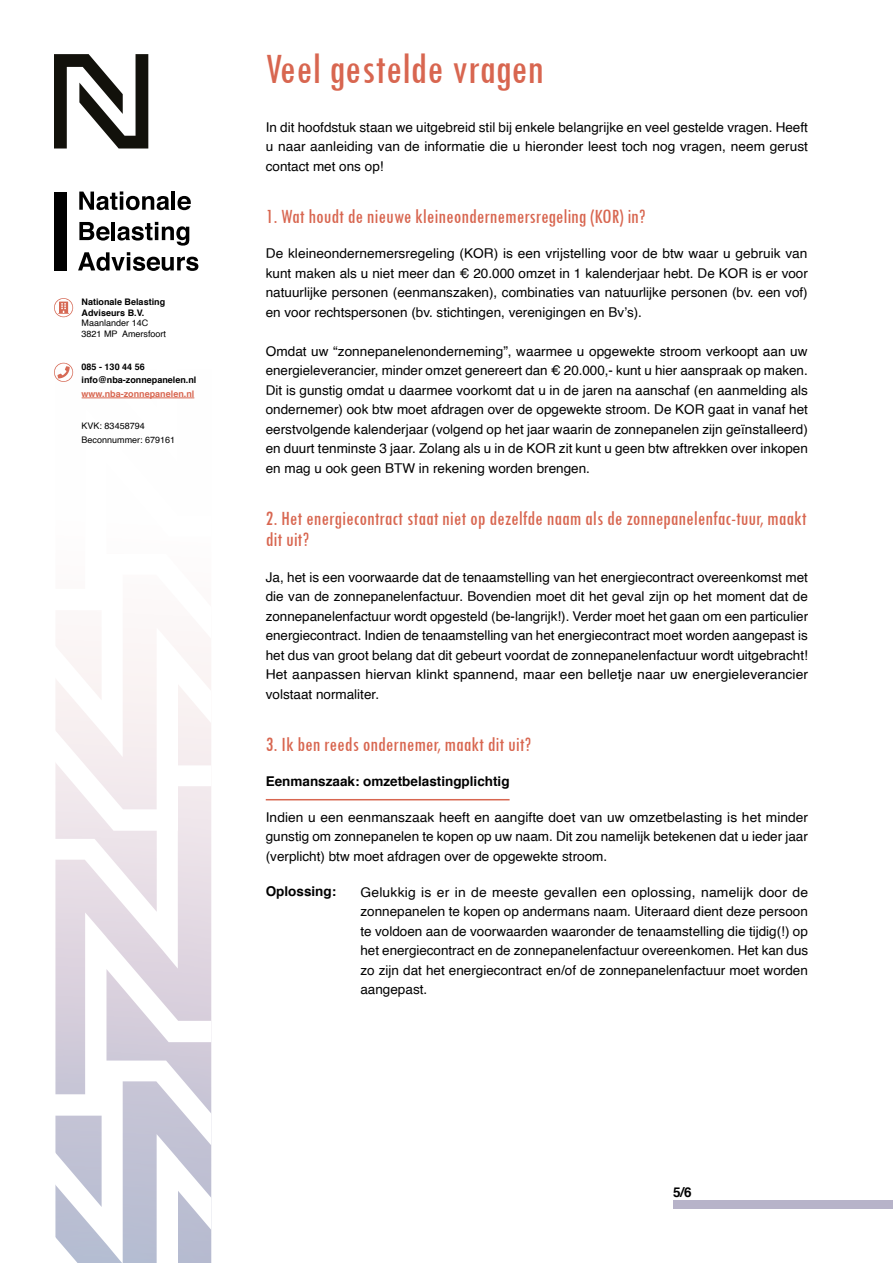
<style>
.page{position:relative;width:893px;height:1263px;background:#fff}
.page>*{position:absolute;margin:0;border:0;box-sizing:border-box;transform-origin:0 0}
.t1{font:condensed 45px "Tw Cen";color:#d86650}
.t2{font:condensed 21px/21px "Tw Cen";color:#d86650}
.t3{font:13.5px/19.5px "Helvetica";color:#000;text-align:justify}
.t4{font:700 13.5px "Helvetica";color:#000}
.t5{font:700 9px/10.8px "Helvetica";color:#000}
.t6{font:9px/13.5px "Helvetica";color:#000}
.t7{font:700 9px "Helvetica";color:#d86650}
</style>
<div class="page">
<svg style="left:55px;top:654px;width:156px;height:609px"></svg>
<div style="left:673px;top:1201px;width:220px;height:8px;background:#b7b3c9"></div>
<div style="left:54px;top:192px;width:13px;height:78px;background:#000"></div>
<svg style="left:79px;top:191px;width:90px;height:19px"></svg>
<hr style="left:172px;top:192px;width:3px;height:18px;background:#000">
<svg style="left:177px;top:196px;width:14px;height:14px"></svg>
<svg style="left:54px;top:54px;width:94px;height:94px"></svg>
<svg style="left:54px;top:222px;width:145px;height:177px"></svg>
<hr style="left:266px;top:799px;width:244px;height:1px;background:#d86650">
<p class="t5" style="left:82px;top:296px;width:85px">Nationale Belasting<br>Adviseurs B.V.</p>
<p class="t6" style="left:82px;top:318px;width:86px;line-height:10.8px">Maanlander 14C<br>3821 MP Amersfoort</p>
<p class="t5" style="left:82px;top:361px;width:65px">085 - 130 44 56</p>
<p class="t5" style="left:82px;top:375px;width:116px">info@nba-zonnepanelen.nl</p>
<p class="t7" style="left:82px;top:386px;width:114px">www.nba-zonnepanelen.nl</p>
<p class="t6" style="left:82px;top:419px;width:95px">KVK: 83458794<br>Beconnummer: 679161</p>
<h1 class="t1" style="left:266px;top:42px;width:280px">Veel gestelde vragen</h1>
<p class="t3" style="left:266px;top:118px;width:544px">In dit hoofdstuk staan we uitgebreid stil bij enkele belangrijke en veel gestelde vragen. Heeft u naar aanleiding van de informatie die u hieronder leest toch nog vragen, neem gerust contact met ons op!</p>
<h2 class="t2" style="left:266px;top:205px;width:381px">1. Wat houdt de nieuwe kleineondernemersregeling (KOR) in?</h2>
<p class="t3" style="left:266px;top:244px;width:544px">De kleineondernemersregeling (KOR) is een vrijstelling voor de btw waar u gebruik van kunt maken als u niet meer dan € 20.000 omzet in 1 kalenderjaar hebt. De KOR is er voor natuurlijke personen (eenmanszaken), combinaties van natuurlijke personen (bv. een vof) en voor rechtspersonen (bv. stichtingen, verenigingen en Bv’s).</p>
<p class="t3" style="left:266px;top:342px;width:544px">Omdat uw “zonnepanelenonderneming”, waarmee u opgewekte stroom verkoopt aan uw energieleverancier, minder omzet genereert dan € 20.000,- kunt u hier aanspraak op maken.<br>Dit is gunstig omdat u daarmee voorkomt dat u in de jaren na aanschaf (en aanmelding als ondernemer) ook btw moet afdragen over de opgewekte stroom. De KOR gaat in vanaf het eerstvolgende kalenderjaar (volgend op het jaar waarin de zonnepanelen zijn geïnstalleerd) en duurt tenminste 3 jaar. Zolang als u in de KOR zit kunt u geen btw aftrekken over inkopen en mag u ook geen BTW in rekening worden brengen.</p>
<h2 class="t2" style="left:266px;top:507px;width:542px">2. Het energiecontract staat niet op dezelfde naam als de zonnepanelenfac-tuur, maakt dit uit?</h2>
<p class="t3" style="left:266px;top:567px;width:544px">Ja, het is een voorwaarde dat de tenaamstelling van het energiecontract overeenkomst met die van de zonnepanelenfactuur. Bovendien moet dit het geval zijn op het moment dat de zonnepanelenfactuur wordt opgesteld (be-langrijk!). Verder moet het gaan om een particulier energiecontract. Indien de tenaamstelling van het energiecontract moet worden aangepast is het dus van groot belang dat dit gebeurt voordat de zonnepanelenfactuur wordt uitgebracht!<br>Het aanpassen hiervan klinkt spannend, maar een belletje naar uw energieleverancier volstaat normaliter.</p>
<h2 class="t2" style="left:266px;top:733px;width:267px">3. Ik ben reeds ondernemer, maakt dit uit?</h2>
<p class="t4" style="left:266px;top:770px;width:245px">Eenmanszaak: omzetbelastingplichtig</p>
<p class="t3" style="left:266px;top:808px;width:544px">Indien u een eenmanszaak heeft en aangifte doet van uw omzetbelasting is het minder gunstig om zonnepanelen te kopen op uw naam. Dit zou namelijk betekenen dat u ieder jaar (verplicht) btw moet afdragen over de opgewekte stroom.</p>
<p class="t3" style="left:360px;top:882px;width:449px">Gelukkig is er in de meeste gevallen een oplossing, namelijk door de zonnepanelen te kopen op andermans naam. Uiteraard dient deze persoon te voldoen aan de voorwaarden waaronder de tenaamstelling die tijdig(!) op het energiecontract en de zonnepanelenfactuur overeenkomen. Het kan dus zo zijn dat het energiecontract en/of de zonnepanelenfactuur moet worden aangepast.</p>
<p class="t4" style="left:266px;top:881px;width:72px">Oplossing:</p>
<p class="t4" style="left:673px;top:1181px;width:20px">5/6</p>
</div>
